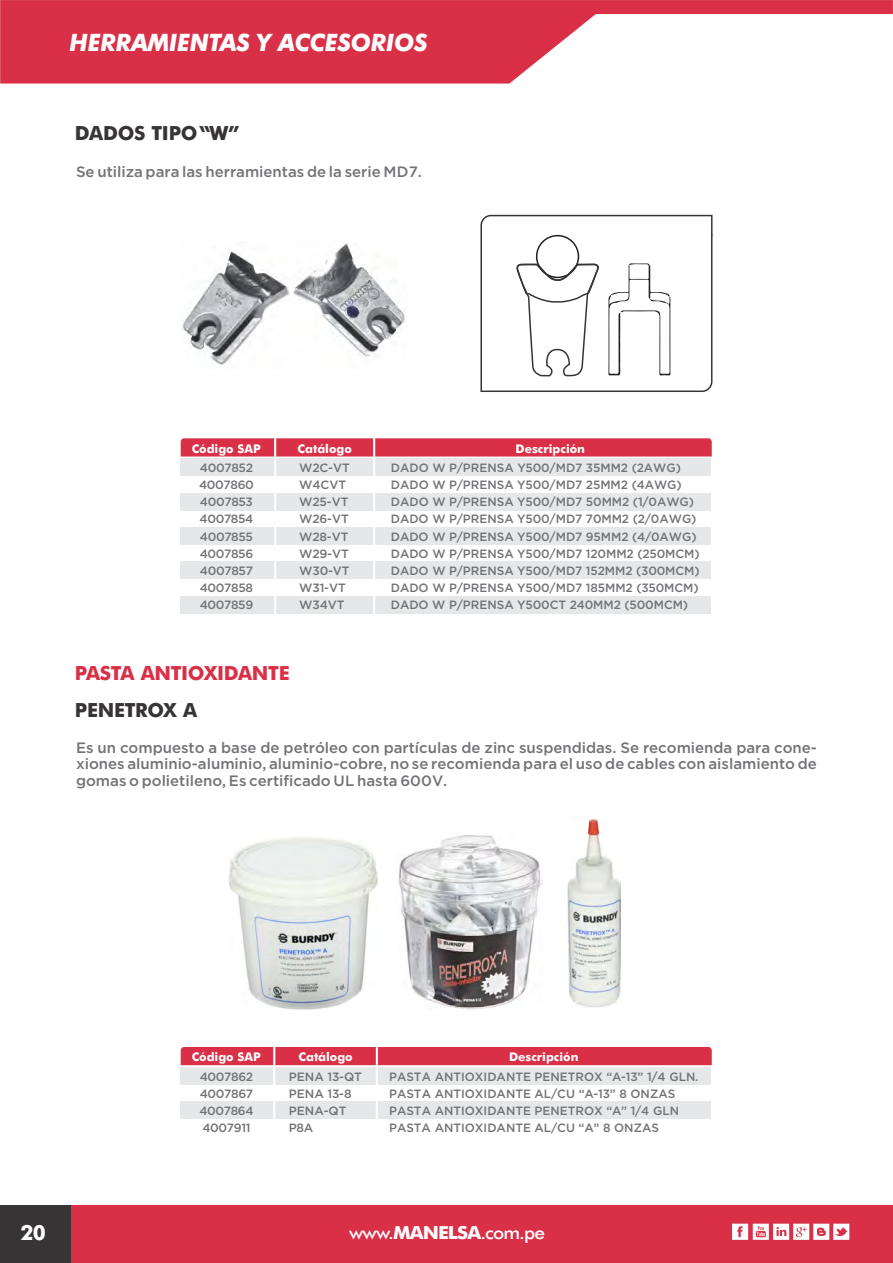
<style>
.page{position:relative;width:893px;height:1263px;background:#fff}
.page>*{position:absolute;margin:0;border:0;box-sizing:border-box;transform-origin:0 0}
.t1{font:italic 700 24px "Futura BT";letter-spacing:-.015em;color:#fefefe}
.t2{font:700 21px "Futura BT";color:#fefefe}
.t3{font:700 19.5px "Futura BT";letter-spacing:-.015em;color:#373435}
.t4{font:700 19.5px "Futura BT";letter-spacing:-.015em;color:#d92f47}
.t5{font:500 18px "Futura BT";letter-spacing:-.045em;color:#fefefe;scale:1.06 1}
.t6{font:500 15px/16.4px "Gotham";color:#727376;text-align:justify}
.t7{font:500 12px/17.2px "Gotham";color:#727376}
.t8{font:700 12px "Futura BT";color:#fefefe}
.s1{font-weight:700}
</style>
<div class="page">
<div style="left:0;top:1205px;width:893px;height:58px;background:#373435"></div>
<svg style="left:0;top:0;width:893px;height:84px;fill:#d92f47"></svg>
<div style="left:71px;top:1205px;width:822px;height:58px;background:#d92f47"></div>
<svg style="left:732px;top:1224px;width:117px;height:16px"></svg>
<div style="left:181px;top:596px;width:530px;height:17px;background:#e6e7e8"></div>
<div style="left:181px;top:527px;width:530px;height:18px;background:#e6e7e8"></div>
<div style="left:181px;top:562px;width:530px;height:17px;background:#e6e7e8"></div>
<div style="left:181px;top:493px;width:530px;height:17px;background:#e6e7e8"></div>
<div style="left:181px;top:459px;width:530px;height:17px;background:#e6e7e8"></div>
<div style="left:181px;top:438px;width:531px;height:18px;background:#d92f47"></div>
<hr style="left:274px;top:434px;width:2px;height:186px;background:#fefefe">
<hr style="left:373px;top:430px;width:2px;height:192px;background:#fefefe">
<img style="left:398px;top:835px;width:145px;height:174px">
<img style="left:567px;top:817px;width:53px;height:191px">
<div style="left:181px;top:1102px;width:530px;height:17px;background:#e6e7e8"></div>
<div style="left:181px;top:1067px;width:530px;height:17px;background:#e6e7e8"></div>
<div style="left:181px;top:1047px;width:531px;height:18px;background:#d92f47"></div>
<hr style="left:273px;top:1041px;width:2px;height:101px;background:#fefefe">
<hr style="left:376px;top:1038px;width:2px;height:105px;background:#fefefe">
<img style="left:228px;top:836px;width:150px;height:174px">
<svg style="left:480px;top:214px;width:233px;height:178px"></svg>
<img style="left:181px;top:243px;width:224px;height:123px">
<h1 class="t1" style="left:70px;top:33px;width:360px">HERRAMIENTAS Y ACCESORIOS</h1>
<h3 class="t3" style="left:75px;top:126px;width:166px">DADOS TIPO W”</h3>
<p class="t6" style="left:76px;top:164px;width:347px">Se utiliza para las herramientas de la serie MD7.</p>
<p class="t8" style="left:192px;top:444px;width:71px">Código SAP</p>
<p class="t7" style="left:199px;top:460px;width:56px;text-align:justify">4007852<br>4007860<br>4007853<br>4007854<br>4007855<br>4007856<br>4007857<br>4007858<br>4007859</p>
<p class="t8" style="left:298px;top:444px;width:56px">Catálogo</p>
<p class="t8" style="left:516px;top:444px;width:71px">Descripción</p>
<p class="t7" style="left:299px;top:460px;width:52px">W2C-VT<br>W4CVT<br>W25-VT<br>W26-VT<br>W28-VT<br>W29-VT<br>W30-VT<br>W31-VT<br>W34VT</p>
<p class="t7" style="left:391px;top:460px;width:310px">DADO W P/PRENSA Y500/MD7 35MM2 (2AWG)<br>DADO W P/PRENSA Y500/MD7 25MM2 (4AWG)<br>DADO W P/PRENSA Y500/MD7 50MM2 (1/0AWG)<br>DADO W P/PRENSA Y500/MD7 70MM2 (2/0AWG)<br>DADO W P/PRENSA Y500/MD7 95MM2 (4/0AWG)<br>DADO W P/PRENSA Y500/MD7 120MM2 (250MCM)<br>DADO W P/PRENSA Y500/MD7 152MM2 (300MCM)<br>DADO W P/PRENSA Y500/MD7 185MM2 (350MCM)<br>DADO W P/PRENSA Y500CT 240MM2 (500MCM)</p>
<h3 class="t4" style="left:75px;top:665px;width:216px">PASTA ANTIOXIDANTE</h3>
<h3 class="t3" style="left:75px;top:702px;width:124px">PENETROX A</h3>
<p class="t6" style="left:76px;top:741px;width:742px">Es un compuesto a base de petróleo con partículas de zinc suspendidas. Se recomienda para cone&shy;xiones aluminio-aluminio, aluminio-cobre, no se recomienda para el uso de cables con aislamiento de gomas o polietileno, Es certificado UL hasta 600V.</p>
<p class="t8" style="left:192px;top:1052px;width:71px">Código SAP</p>
<p class="t7" style="left:199px;top:1068px;width:56px;text-align:justify">4007862<br>4007867<br>4007864<br>4007911</p>
<p class="t8" style="left:299px;top:1052px;width:56px">Catálogo</p>
<p class="t8" style="left:509px;top:1052px;width:71px">Descripción</p>
<p class="t7" style="left:289px;top:1068px;width:75px">PENA 13-QT<br>PENA 13-8<br>PENA-QT<br>P8A</p>
<p class="t7" style="left:389px;top:1068px;width:311px">PASTA ANTIOXIDANTE PENETROX “A-13” 1/4 GLN.<br>PASTA ANTIOXIDANTE AL/CU “A-13” 8 ONZAS PASTA ANTIOXIDANTE PENETROX “A” 1/4 GLN PASTA ANTIOXIDANTE AL/CU “A” 8 ONZAS</p>
<h2 class="t2" style="left:21px;top:1224px;width:27px">20</h2>
<h3 class="t5" style="left:349px;top:1225px;width:186px">www.<span class="s1">MANELSA</span>.com.pe</h3>
</div>
